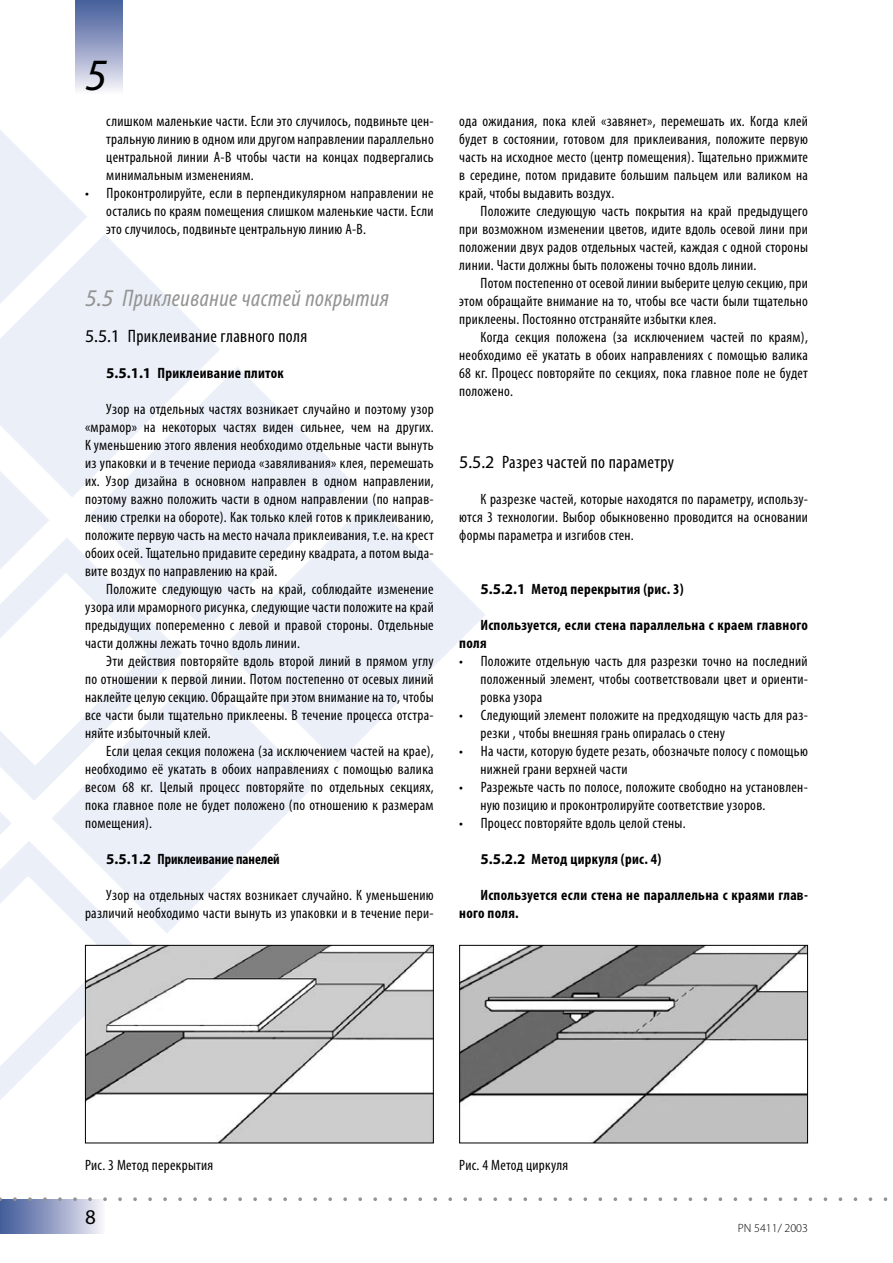
<style>
.page{position:relative;width:893px;height:1263px;background:#fff}
.page>*{position:absolute;margin:0;border:0;box-sizing:border-box;transform-origin:0 0}
.t1{font:italic 45px "Myriad Pro";color:#000}
.t2{font:italic condensed 24px "Myriad Pro";letter-spacing:.02em;color:#939393}
.t3{font:21px "Myriad Pro";color:#000}
.t4{font:condensed 18px "Myriad Pro";letter-spacing:.02em;color:#000}
.t5{font:condensed 15px/18px "Myriad Pro";letter-spacing:.02em;color:#000;text-align:justify}
.t6{font:700 condensed 15px/18px "Myriad Pro";letter-spacing:.02em;color:#000}
.t7{font:700 condensed 15px "Myriad Pro";color:#000;scale:.95 1}
.t8{font:300 12px "Myriad Pro";color:#000}
.s1{font-stretch:normal}
</style>
<div class="page">
<svg style="left:0;top:130px;width:87px;height:104px"></svg>
<svg style="left:0;top:497px;width:49px;height:41px"></svg>
<svg style="left:0;top:234px;width:220px;height:263px;fill:#ebeff8"></svg>
<svg style="left:90px;top:367px;width:262px;height:263px;fill:#ebeff8"></svg>
<svg style="left:144px;top:671px;width:171px;height:262px;fill:#ebeff8"></svg>
<svg style="left:222px;top:500px;width:263px;height:263px;fill:#ebeff8"></svg>
<svg style="left:0;top:538px;width:182px;height:263px"></svg>
<svg style="left:0;top:708px;width:144px;height:396px"></svg>
<div style="left:0;top:1199px;width:105px;height:34px;background:linear-gradient(to right,#3d5796,#f4f1f8)"></div>
<svg style="left:0;top:1197px;width:888px;height:6px"></svg>
<div style="left:75px;top:0;width:47px;height:94px;background:linear-gradient(to bottom,#405998,#f5f2f9)"></div>
<img style="left:87px;top:947px;width:345px;height:194px">
<div style="left:85px;top:945px;width:349px;height:198px;border:1px solid #000"></div>
<img style="left:461px;top:947px;width:345px;height:194px">
<div style="left:459px;top:945px;width:349px;height:198px;border:1px solid #000"></div>
<h1 class="t1" style="left:85px;top:47px;width:24px">5</h1>
<p class="t5" style="left:106px;top:112px;width:329px">слишком маленькие части. Если это случилось, подвиньте цен&shy;тральную линию в одном или другом направлении параллельно центральной линии А-В чтобы части на концах подвергались минимальным изменениям.</p>
<p class="t5" style="left:106px;top:184px;width:329px;text-indent:-21px">• Проконтролируйте, если в перпендикулярном направлении не остались по краям помещения слишком маленькие части. Если это случилось, подвиньте центральную линию А-В.</p>
<h2 class="t2" style="left:85px;top:285px;width:305px"><span class="s1">5.5</span> Приклеивание частей покрытия</h2>
<p class="t4" style="left:85px;top:326px;width:224px"><span class="s1">5.5.1</span> Приклеивание главного поля</p>
<p class="t6" style="left:106px;top:364px;width:179px"><span class="s1">5.5.1.1</span> Приклеивание плиток</p>
<p class="t5" style="left:85px;top:400px;width:350px;text-indent:21px">Узор на отдельных частях возникает случайно и поэтому узор «мрамор» на некоторых частях виден сильнее, чем на других.<br>К уменьшению этого явления необходимо отдельные части вынуть из упаковки и в течение периода «завяливания» клея, перемешать их. Узор дизайна в основном направлен в одном направлении, поэтому важно положить части в одном направлении (по направ&shy;лению стрелки на обороте). Как только клей готов к приклеиванию, положите первую часть на место начала приклеивания, т.е. на крест обоих осей. Тщательно придавите середину квадрата, а потом выда&shy;вите воздух по направлению на край.</p>
<p class="t5" style="left:85px;top:580px;width:350px;text-indent:21px">Положите следующую часть на край, соблюдайте изменение узора или мраморного рисунка, следующие части положите на край предыдущих попеременно с левой и правой стороны. Отдельные части должны лежать точно вдоль линии.</p>
<p class="t5" style="left:85px;top:652px;width:350px;text-indent:21px">Эти действия повторяйте вдоль второй линий в прямом углу по отношении к первой линии. Потом постепенно от осевых линий наклейте целую секцию. Обращайте при этом внимание на то, чтобы все части были тщательно приклеены. В течение процесса отстра&shy;няйте избыточный клей.</p>
<p class="t5" style="left:85px;top:742px;width:350px;text-indent:21px">Если целая секция положена (за исключением частей на крае), необходимо её укатать в обоих направлениях с помощью валика весом 68 кг. Целый процесс повторяйте по отдельных секциях, пока главное поле не будет положено (по отношению к размерам помещения).</p>
<p class="t7" style="left:106px;top:851px;width:184px"><span class="s1">5.5.1.2</span> Приклеивание панелей</p>
<p class="t5" style="left:85px;top:886px;width:350px;text-align:right">Узор на отдельных частях возникает случайно. К уменьшению различий необходимо части вынуть из упаковки и в течение пери-</p>
<p class="t5" style="left:459px;top:112px;width:350px">ода ожидания, пока клей «завянет», перемешать их. Когда клей будет в состоянии, готовом для приклеивания, положите первую часть на исходное место (центр помещения). Тщательно прижмите в середине, потом придавите большим пальцем или валиком на край, чтобы выдавить воздух.</p>
<p class="t5" style="left:459px;top:202px;width:350px;text-indent:21px">Положите следующую часть покрытия на край предыдущего при возможном изменении цветов, идите вдоль осевой лини при положении двух радов отдельных частей, каждая с одной стороны линии. Части должны быть положены точно вдоль линии.</p>
<p class="t5" style="left:459px;top:274px;width:350px;text-indent:21px">Потом постепенно от осевой линии выберите целую секцию, при этом обращайте внимание на то, чтобы все части были тщательно приклеены. Постоянно отстраняйте избытки клея.</p>
<p class="t5" style="left:459px;top:328px;width:350px;text-indent:21px">Когда секция положена (за исключением частей по краям), необходимо её укатать в обоих направлениях с помощью валика 68 кг. Процесс повторяйте по секциях, пока главное поле не будет положено.</p>
<p class="t4" style="left:459px;top:452px;width:216px"><span class="s1">5.5.2</span> Разрез частей по параметру</p>
<p class="t5" style="left:459px;top:490px;width:350px;text-indent:21px">К разрезке частей, которые находятся по параметру, использу&shy;ются 3 технологии. Выбор обыкновенно проводится на основании формы параметра и изгибов стен.</p>
<p class="t6" style="left:480px;top:580px;width:205px"><span class="s1">5.5.2.1</span> Метод перекрытия (рис. 3)</p>
<p class="t6" style="left:459px;top:616px;width:350px;text-indent:21px">Используется, если стена параллельна с краем главного поля</p>
<p class="t5" style="left:480px;top:652px;width:329px;text-indent:-21px">• Положите отдельную часть для разрезки точно на последний положенный элемент, чтобы соответствовали цвет и ориенти&shy;ровка узора</p>
<p class="t5" style="left:480px;top:706px;width:329px;text-indent:-21px">• Следующий элемент положите на предходящую часть для раз&shy;резки , чтобы внешняя грань опиралась о стену</p>
<p class="t5" style="left:480px;top:742px;width:329px;text-indent:-21px">• На части, которую будете резать, обозначьте полосу с помощью нижней грани верхней части</p>
<p class="t5" style="left:480px;top:778px;width:329px;text-indent:-21px">• Разрежьте часть по полосе, положите свободно на установлен&shy;ную позицию и проконтролируйте соответствие узоров.</p>
<p class="t5" style="left:459px;top:814px;width:228px">• Процесс повторяйте вдоль целой стены.</p>
<p class="t6" style="left:480px;top:850px;width:182px"><span class="s1">5.5.2.2</span> Метод циркуля (рис. 4)</p>
<p class="t6" style="left:459px;top:886px;width:350px;text-indent:21px">Используется если стена не параллельна с краями глав&shy;ного поля.</p>
<p class="t5" style="left:85px;top:1156px;width:130px">Рис. 3 Метод перекрытия</p>
<p class="t5" style="left:459px;top:1156px;width:111px">Рис. 4 Метод циркуля</p>
<h3 class="t3" style="left:85px;top:1204px;width:12px">8</h3>
<p class="t8" style="left:738px;top:1221px;width:71px">PN 5411/ 2003</p>
</div>
